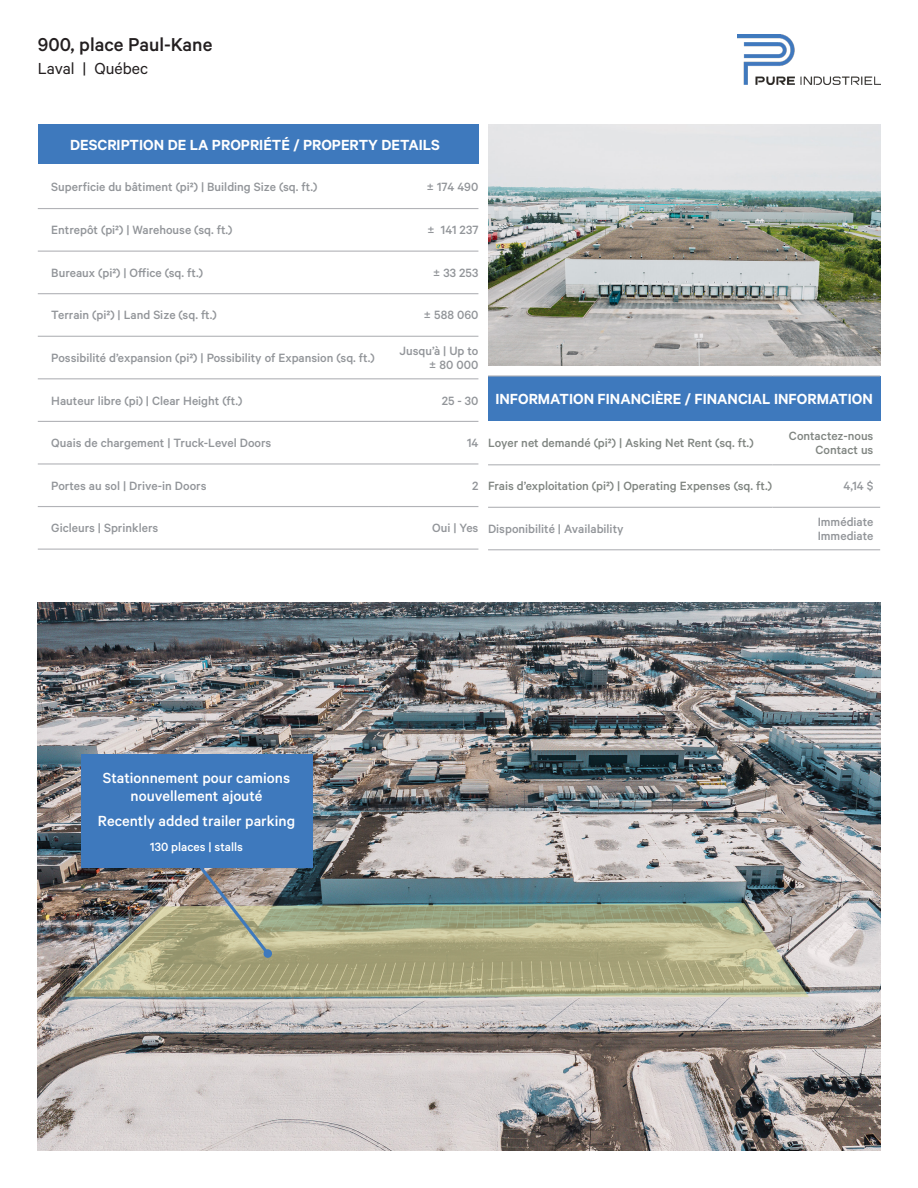
<style>
.page{position:relative;width:918px;height:1188px;background:#fff}
.page>*{position:absolute;margin:0;border:0;box-sizing:border-box;transform-origin:0 0}
.t1{font:500 21px "Calibre";color:#231f20}
.t2{font:18px "Calibre";color:#231f20}
.Bold_Table_Header{font:600 16.5px "Calibre";color:#fff}
.t3{font:500 16.5px/18px "Calibre";color:#fff;text-align:center}
.Table_Content{font:500 13.5px "Calibre";color:#929599}
.Table_Content-2{font:500 13.5px "Calibre";color:#808581}
.t4{font:500 13.5px "Calibre";color:#fff}
</style>
<div class="page">
<img style="left:738px;top:34px;width:142px;height:51px">
<div style="left:38px;top:124px;width:440px;height:40px;background:#3e79bd"></div>
<hr style="left:38px;top:208px;width:350px;height:1px;background:#b2b3b7">
<hr style="left:388px;top:208px;width:90px;height:1px;background:#b2b3b7">
<hr style="left:38px;top:251px;width:350px;height:1px;background:#b2b3b7">
<hr style="left:388px;top:251px;width:90px;height:1px;background:#b2b3b7">
<hr style="left:38px;top:293px;width:350px;height:1px;background:#b2b3b7">
<hr style="left:388px;top:293px;width:90px;height:1px;background:#b2b3b7">
<hr style="left:38px;top:336px;width:350px;height:1px;background:#b2b3b7">
<hr style="left:388px;top:336px;width:90px;height:1px;background:#b2b3b7">
<hr style="left:38px;top:378px;width:350px;height:1px;background:#b2b3b7">
<hr style="left:388px;top:378px;width:90px;height:1px;background:#b2b3b7">
<hr style="left:38px;top:421px;width:350px;height:1px;background:#b2b3b7">
<hr style="left:388px;top:421px;width:90px;height:1px;background:#b2b3b7">
<hr style="left:38px;top:463px;width:350px;height:2px;background:#b2b3b7">
<hr style="left:388px;top:463px;width:90px;height:2px;background:#b2b3b7">
<hr style="left:38px;top:506px;width:350px;height:1px;background:#b2b3b7">
<hr style="left:388px;top:506px;width:90px;height:1px;background:#b2b3b7">
<hr style="left:38px;top:549px;width:350px;height:1px;background:#b2b3b7">
<hr style="left:388px;top:549px;width:90px;height:1px;background:#b2b3b7">
<div style="left:488px;top:376px;width:392px;height:44px;background:#3e79bd"></div>
<hr style="left:488px;top:375px;width:284px;height:2px;background:#b2b3b7">
<hr style="left:772px;top:375px;width:108px;height:2px;background:#b2b3b7">
<hr style="left:488px;top:464px;width:284px;height:1px;background:#b2b3b7">
<hr style="left:772px;top:464px;width:108px;height:1px;background:#b2b3b7">
<hr style="left:488px;top:507px;width:284px;height:1px;background:#b2b3b7">
<hr style="left:772px;top:507px;width:108px;height:1px;background:#b2b3b7">
<hr style="left:488px;top:549px;width:284px;height:1px;background:#b2b3b7">
<hr style="left:772px;top:549px;width:108px;height:1px;background:#b2b3b7">
<img style="left:488px;top:124px;width:392px;height:241px">
<img style="left:38px;top:603px;width:842px;height:547px">
<svg style="left:65px;top:903px;width:744px;height:94px;background:#a9a886"></svg>
<div style="left:81px;top:755px;width:231px;height:113px;background:#3e79bd"></div>
<svg style="left:192px;top:868px;width:80px;height:90px;background:#a7a189"></svg>
<div style="left:264px;top:949px;width:8px;height:9px;background:#3e79bd;border-radius:50%"></div>
<p class="t1" style="left:38px;top:33px;width:176px">900, place Paul-Kane</p>
<p class="t2" style="left:38px;top:58px;width:112px">Laval | Québec</p>
<p class="Bold_Table_Header" style="left:70px;top:135px;width:371px">DESCRIPTION DE LA PROPRIÉTÉ / PROPERTY DETAILS</p>
<p class="Table_Content" style="left:51px;top:179px;width:268px">Superficie du bâtiment (pi²) | Building Size (sq. ft.)</p>
<p class="Table_Content" style="left:427px;top:179px;width:53px">± 174 490</p>
<p class="Table_Content" style="left:51px;top:222px;width:183px">Entrepôt (pi²) | Warehouse (sq. ft.)</p>
<p class="Table_Content" style="left:427px;top:222px;width:53px">± 141 237</p>
<p class="Table_Content" style="left:51px;top:265px;width:153px">Bureaux (pi²) | Office (sq. ft.)</p>
<p class="Table_Content" style="left:433px;top:265px;width:47px">± 33 253</p>
<p class="Table_Content" style="left:51px;top:307px;width:167px">Terrain (pi²) | Land Size (sq. ft.)</p>
<p class="Table_Content" style="left:424px;top:307px;width:56px">± 588 060</p>
<p class="Table_Content" style="left:51px;top:350px;width:325px">Possibilité d’expansion (pi²) | Possibility of Expansion (sq. ft.)</p>
<p class="Table_Content" style="left:400px;top:343px;width:80px">Jusqu’à | Up to</p>
<p class="Table_Content" style="left:429px;top:357px;width:51px">± 80 000</p>
<p class="Table_Content" style="left:51px;top:392px;width:193px">Hauteur libre (pi) | Clear Height (ft.)</p>
<p class="Table_Content" style="left:442px;top:392px;width:38px">25 - 30</p>
<p class="Table_Content" style="left:51px;top:435px;width:222px">Quais de chargement | Truck-Level Doors</p>
<p class="Table_Content" style="left:467px;top:435px;width:13px">14</p>
<p class="Table_Content" style="left:51px;top:478px;width:157px">Portes au sol | Drive-in Doors</p>
<p class="Table_Content" style="left:472px;top:478px;width:8px">2</p>
<p class="Table_Content" style="left:51px;top:520px;width:109px">Gicleurs | Sprinklers</p>
<p class="Table_Content" style="left:432px;top:520px;width:48px">Oui | Yes</p>
<p class="Bold_Table_Header" style="left:495px;top:389px;width:379px">INFORMATION FINANCIÈRE / FINANCIAL INFORMATION</p>
<p class="Table_Content-2" style="left:488px;top:435px;width:267px">Loyer net demandé (pi²) | Asking Net Rent (sq. ft.)</p>
<p class="Table_Content-2" style="left:789px;top:428px;width:86px">Contactez-nous</p>
<p class="Table_Content-2" style="left:815px;top:442px;width:60px">Contact us</p>
<p class="Table_Content-2" style="left:488px;top:478px;width:285px">Frais d’exploitation (pi²) | Operating Expenses (sq. ft.)</p>
<p class="Table_Content" style="left:843px;top:478px;width:31px">4,14 $</p>
<p class="Table_Content" style="left:488px;top:521px;width:137px">Disponibilité | Availability</p>
<p class="Table_Content" style="left:818px;top:514px;width:57px">Immédiate</p>
<p class="Table_Content" style="left:818px;top:528px;width:57px">Immediate</p>
<p class="t3" style="left:103px;top:768px;width:189px">Stationnement pour camions nouvellement ajouté</p>
<p class="t3" style="left:98px;top:811px;width:199px">Recently added trailer parking</p>
<p class="t4" style="left:150px;top:838px;width:94px">130 places | stalls</p>
</div>
